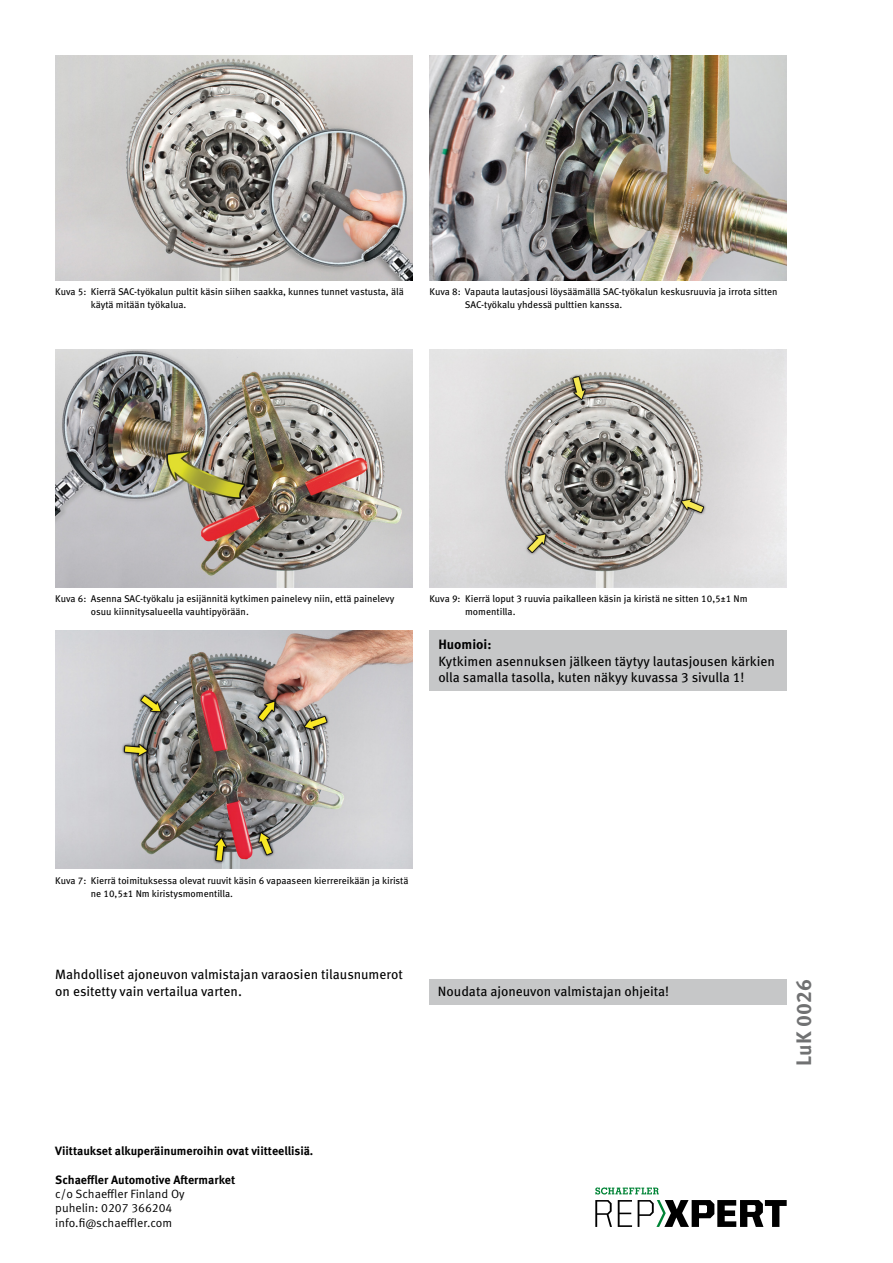
<style>
.page{position:relative;width:893px;height:1263px;background:#fff}
.page>*{position:absolute;margin:0;border:0;box-sizing:border-box;transform-origin:0 0}
.t1{font:700 21px "Meta Pro";color:#707172}
.t2{font:13.5px/16.5px "Meta Pro";letter-spacing:-.005em;color:#000}
.t3{font:700 13.5px "Meta Pro";color:#000}
.t4{font:700 12px "Meta Pro";color:#000}
.t5{font:12px/14.4px "Meta Pro Norm";color:#000}
.t6{font:9.75px/12.8px "Meta Pro";letter-spacing:-.005em;color:#000}
</style>
<div class="page">
<svg style="left:595px;top:1200px;width:17px;height:27px"></svg>
<svg style="left:618px;top:1200px;width:14px;height:27px"></svg>
<svg style="left:638px;top:1200px;width:149px;height:27px"></svg>
<svg style="left:595px;top:1187px;width:64px;height:7px"></svg>
<div style="left:430px;top:630px;width:357px;height:61px;background:#c6c7c8"></div>
<img style="left:55px;top:350px;width:357px;height:237px">
<img style="left:55px;top:55px;width:357px;height:226px">
<img style="left:55px;top:630px;width:357px;height:238px">
<img style="left:430px;top:55px;width:357px;height:226px">
<img style="left:430px;top:350px;width:357px;height:237px">
<div style="left:429px;top:980px;width:358px;height:25px;background:#c6c7c8"></div>
<p class="t6" style="left:91px;top:285px;width:314px;text-indent:-36px">Kuva 5: Kierrä SAC-työkalun pultit käsin siihen saakka, kunnes tunnet vastusta, älä käytä mitään työkalua.</p>
<p class="t6" style="left:465px;top:285px;width:314px;text-indent:-35px">Kuva 8: Vapauta lautasjousi löysäämällä SAC-työkalun keskusruuvia ja irrota sitten<br>SAC-työkalu yhdessä pulttien kanssa.</p>
<p class="t6" style="left:91px;top:592px;width:305px;text-indent:-36px">Kuva 6: Asenna SAC-työkalu ja esijännitä kytkimen painelevy niin, että painelevy osuu kiinnitysalueella vauhtipyörään.</p>
<p class="t6" style="left:465px;top:592px;width:284px;text-indent:-36px">Kuva 9: Kierrä loput 3 ruuvia paikalleen käsin ja kiristä ne sitten 10,5±1 Nm momentilla.</p>
<h2 class="t3" style="left:438px;top:634px;width:55px">Huomioi:</h2>
<h2 class="t2" style="left:438px;top:652px;width:338px">Kytkimen asennuksen jälkeen täytyy lautasjousen kärkien olla samalla tasolla, kuten näkyy kuvassa 3 sivulla 1!</h2>
<p class="t6" style="left:91px;top:874px;width:319px;text-indent:-36px">Kuva 7: Kierrä toimituksessa olevat ruuvit käsin 6 vapaaseen kierrereikään ja kiristä ne 10,5±1 Nm kiristysmomentilla.</p>
<h2 class="t2" style="left:55px;top:965px;width:349px">Mahdolliset ajoneuvon valmistajan varaosien tilausnumerot on esitetty vain vertailua varten.</h2>
<h2 class="t2" style="left:438px;top:982px;width:233px">Noudata ajoneuvon valmistajan ohjeita!</h2>
<p class="t4" style="left:55px;top:1141px;width:260px">Viittaukset alkuperäinumeroihin ovat viitteellisiä.</p>
<p class="t4" style="left:55px;top:1170px;width:181px">Schaeffler Automotive Aftermarket</p>
<p class="t5" style="left:55px;top:1186px;width:131px">c/o Schaeffler Finland Oy puhelin: 0207 366204 info.fi@schaeffler.com</p>
<h1 class="t1" style="left:787px;top:1065px;width:88px;rotate:-90deg">LuK 0026</h1>
</div>
